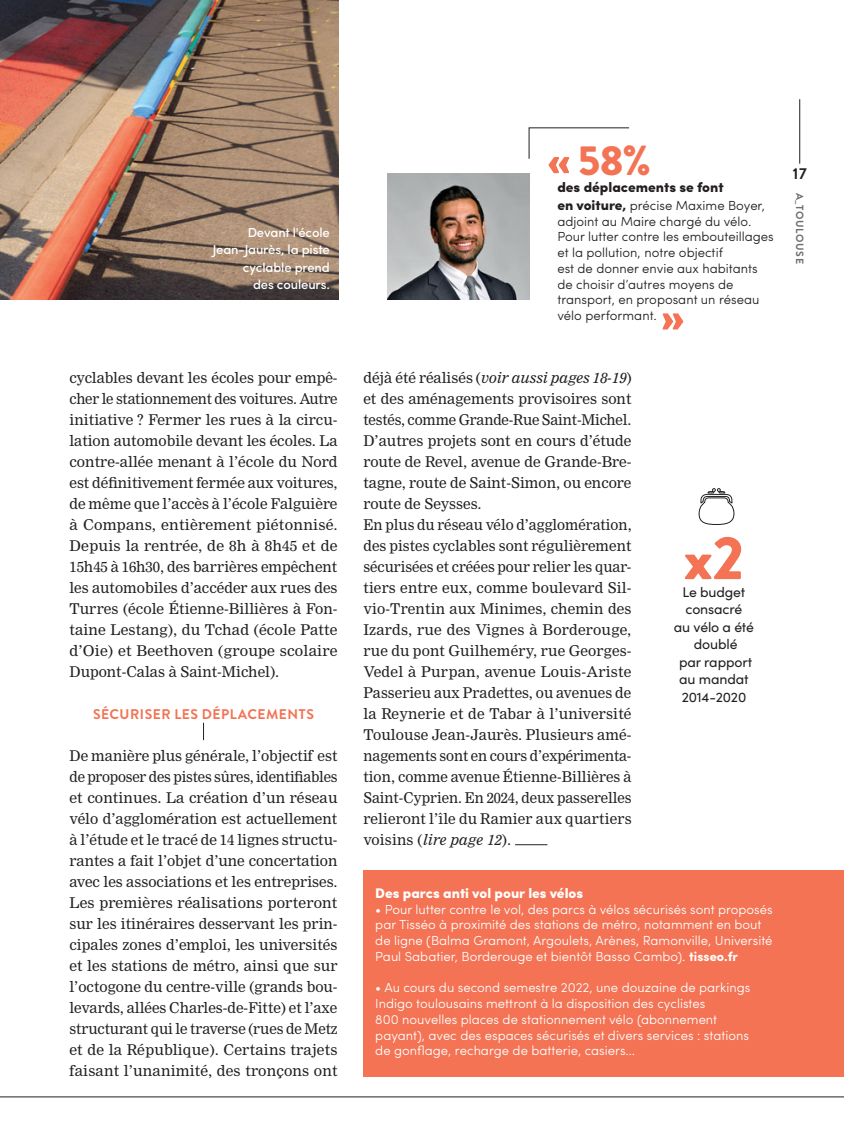
<style>
.page{position:relative;width:844px;height:1141px;background:#fff}
.page>*{position:absolute;margin:0;border:0;box-sizing:border-box;transform-origin:0 0}
.t1{font:900 61.25px "Brandon Grotesque";color:#f37354}
.t2{font:900 42px "Brandon Grotesque";color:#f37354}
.t3{font:700 15.75px "Brandon Grotesque";color:#231f20}
.t4{font:14.53px/21px "Nimrod MT Std";letter-spacing:.005em;color:#231f20;text-align:justify}
.t5{font:14px/17.5px "Sofia Pro";letter-spacing:-.01em;color:#231f20;text-align:center}
.t6{font:900 14px "Sofia Pro";color:#fff}
.t7{font:700 14px "Brandon Text";letter-spacing:.04em;color:#f37354}
.t8{font:900 14px "Sofia Pro";color:#231f20}
.t9{font:300 13.12px/15.8px "Sofia Pro";color:#fff}
.t10{font:300 13.12px/15.8px "Sofia Pro";color:#231f20}
.t11{font:500 13.12px/17.5px "Sofia Pro";letter-spacing:-.01em;color:#fff;text-align:right}
.t12{font:700 10.5px "Brandon Grotesque";letter-spacing:.06em;color:#6d6e70}
.s1{font-weight:900;font-size:14px}
.s2{font-style:italic}
.s3{font-weight:700}
</style>
<div class="page">
<img style="left:0;top:0;width:338px;height:299px">
<svg style="left:662px;top:313px;width:21px;height:17px"></svg>
<svg style="left:528px;top:127px;width:101px;height:46px"></svg>
<svg style="left:203px;top:723px;width:1px;height:17px"></svg>
<img style="left:387px;top:173px;width:142px;height:126px">
<hr style="left:515px;top:844px;width:32px;height:1px;background:#231f20">
<div style="left:363px;top:870px;width:480px;height:206px;background:#f37354"></div>
<svg style="left:698px;top:488px;width:36px;height:37px"></svg>
<hr style="left:799px;top:99px;width:1px;height:65px;background:#231f20">
<p class="t11" style="left:213px;top:225px;width:119px">Devant l'école<br>Jean-Jaurès, la piste cyclable prend<br>des couleurs.</p>
<p class="t4" style="left:69px;top:368px;width:269px">cyclables devant les écoles pour empê&shy;cher le stationnement des voitures. Autre initiative ? Fermer les rues à la circu&shy;lation automobile devant les écoles. La contre-allée menant à l’école du Nord est définitivement fermée aux voitures, de même que l’accès à l’école Falguière à Compans, entièrement piétonnisé.<br>Depuis la rentrée, de 8h à 8h45 et de 15h45 à 16h30, des barrières empêchent les automobiles d’accéder aux rues des Turres (école Étienne-Billières à Fon&shy;taine Lestang), du Tchad (école Patte d’Oie) et Beethoven (groupe scolaire Dupont-Calas à Saint-Michel).</p>
<p class="t7" style="left:93px;top:709px;width:222px">SÉCURISER LES DÉPLACEMENTS</p>
<p class="t4" style="left:69px;top:746px;width:270px">De manière plus générale, l’objectif est de proposer des pistes sûres, identifiables et continues. La création d’un réseau vélo d’agglomération est actuellement à l’étude et le tracé de 14 lignes structu&shy;rantes a fait l’objet d’une concertation avec les associations et les entreprises.<br>Les premières réalisations porteront sur les itinéraires desservant les prin&shy;cipales zones d’emploi, les universités et les stations de métro, ainsi que sur l’octogone du centre-ville (grands bou&shy;levards, allées Charles-de-Fitte) et l’axe structurant qui le traverse (rues de Metz et de la République). Certains trajets faisant l’unanimité, des tronçons ont</p>
<h2 class="t2" style="left:578px;top:136px;width:74px">58%</h2>
<p class="t8" style="left:557px;top:182px;width:168px">des déplacements se font</p>
<p class="t10" style="left:557px;top:199px;width:218px"><span class="s1">en voiture,</span> précise Maxime Boyer, adjoint au Maire chargé du vélo.<br>Pour lutter contre les embouteillages et la pollution, notre objectif<br>est de donner envie aux habitants de choisir d’autres moyens de transport, en proposant un réseau vélo performant.</p>
<p class="t4" style="left:363px;top:368px;width:270px;text-align:left">déjà été réalisés (<span class="s2">voir aussi pages 18-19</span>) et des aménagements provisoires sont testés, comme Grande-Rue Saint-Michel.<br>D’autres projets sont en cours d’étude route de Revel, avenue de Grande-Bre&shy;tagne, route de Saint-Simon, ou encore route de Seysses.<br>En plus du réseau vélo d’agglomération, des pistes cyclables sont régulièrement sécurisées et créées pour relier les quar&shy;tiers entre eux, comme boulevard Sil&shy;vio-Trentin aux Minimes, chemin des Izards, rue des Vignes à Borderouge, rue du pont Guilheméry, rue Georges-Vedel à Purpan, avenue Louis-Ariste Passerieu aux Pradettes, ou avenues de la Reynerie et de Tabar à l’université Toulouse Jean-Jaurès. Plusieurs amé&shy;nagements sont en cours d’expérimenta&shy;tion, comme avenue Étienne-Billières à Saint-Cyprien. En 2024, deux passerelles relieront l’île du Ramier aux quartiers voisins (<span class="s2">lire page 12</span>).</p>
<p class="t6" style="left:375px;top:888px;width:209px">Des parcs anti vol pour les vélos</p>
<p class="t9" style="left:375px;top:902px;width:399px">• Pour lutter contre le vol, des parcs à vélos sécurisés sont proposés par Tisséo à proximité des stations de métro, notamment en bout de ligne (Balma Gramont, Argoulets, Arènes, Ramonville, Université Paul Sabatier, Borderouge et bientôt Basso Cambo). <span class="s3">tisseo.fr</span></p>
<p class="t9" style="left:375px;top:981px;width:376px">• Au cours du second semestre 2022, une douzaine de parkings Indigo toulousains mettront à la disposition des cyclistes<br>800 nouvelles places de stationnement vélo (abonnement payant), avec des espaces sécurisés et divers services : stations de gonflage, recharge de batterie, casiers…</p>
<h1 class="t1" style="left:683px;top:522px;width:62px">x2</h1>
<p class="t5" style="left:673px;top:584px;width:82px">Le budget consacré<br>au vélo a été doublé<br>par rapport au mandat<br>2014-2020</p>
<p class="t3" style="left:792px;top:164px;width:15px">17</p>
<p class="t12" style="left:805px;top:193px;width:72px;rotate:90deg">A_TOULOUSE</p>
</div>
